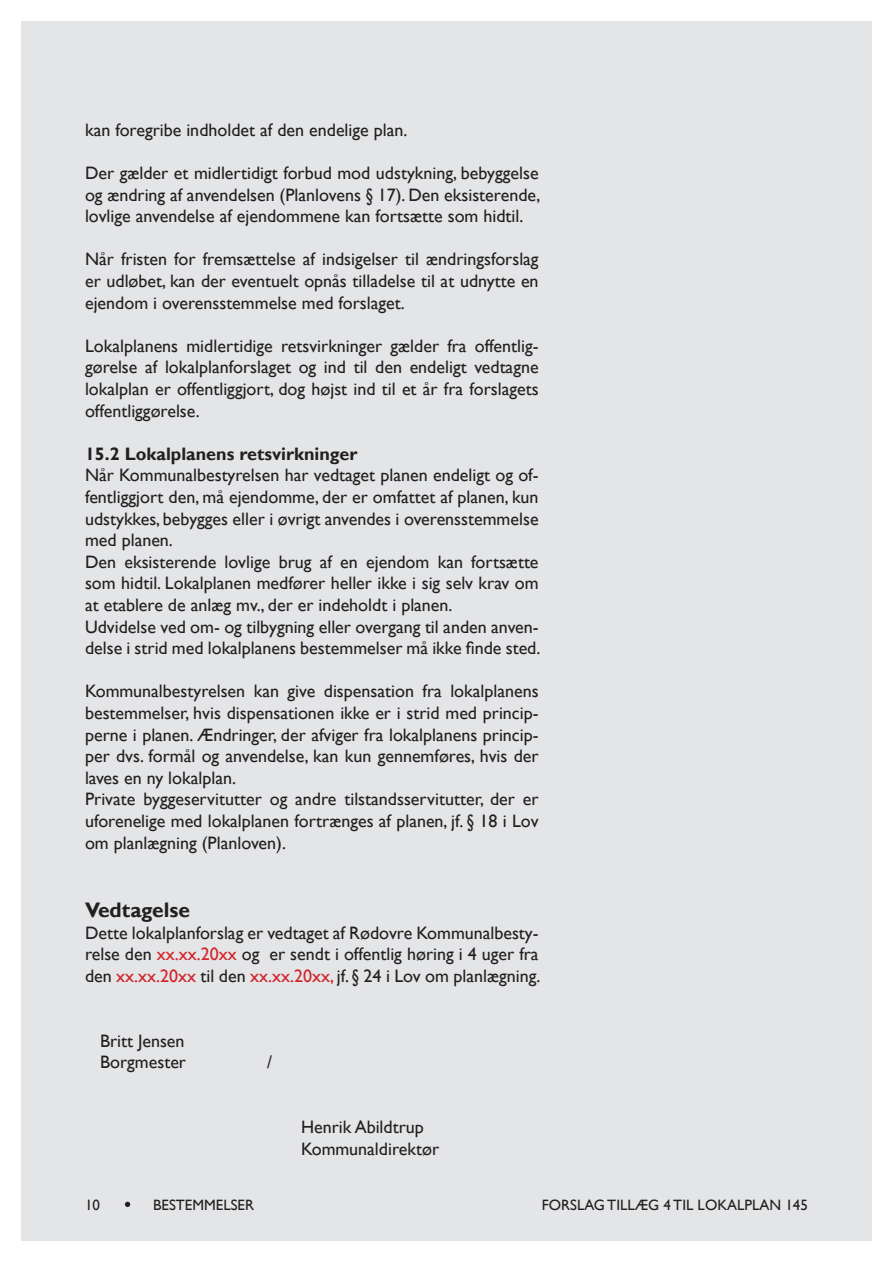
<style>
.page{position:relative;width:893px;height:1263px;background:#fff}
.page>*{position:absolute;margin:0;border:0;box-sizing:border-box;transform-origin:0 0}
.Brødtekst_underovers{font:700 21px "Gill Sans";color:#231f20}
.Brødtekst_underovers-2{font:18px/21.6px "Gill Sans";color:#231f20;text-align:justify}
.Brødtekst_underovers-3{font:700 18px "Gill Sans";color:#231f20}
.t1{font:15px "Gill Sans";color:#231f20}
.s1{color:#d1232a}
</style>
<div class="page">
<div style="left:21px;top:22px;width:851px;height:1219px;background:#e4e5e7"></div>
<svg style="left:125px;top:1202px;width:5px;height:5px"></svg>
<p class="Brødtekst_underovers-2" style="left:85px;top:119px;width:324px">kan foregribe indholdet af den endelige plan.</p>
<p class="Brødtekst_underovers-2" style="left:85px;top:162px;width:457px">Der gælder et midlertidigt forbud mod udstykning, bebyggelse og ændring af anvendelsen (Planlovens § 17). Den eksisterende, lovlige anvendelse af ejendommene kan fortsætte som hidtil.</p>
<p class="Brødtekst_underovers-2" style="left:85px;top:248px;width:455px">Når fristen for fremsættelse af indsigelser til ændringsforslag er udløbet, kan der eventuelt opnås tilladelse til at udnytte en ejendom i overensstemmelse med forslaget.</p>
<p class="Brødtekst_underovers-2" style="left:85px;top:335px;width:455px">Lokalplanens midlertidige retsvirkninger gælder fra offentlig&shy;gørelse af lokalplanforslaget og ind til den endeligt vedtagne lokalplan er offentliggjort, dog højst ind til et år fra forslagets offentliggørelse.</p>
<p class="Brødtekst_underovers-3" style="left:85px;top:443px;width:274px">15.2 Lokalplanens retsvirkninger</p>
<p class="Brødtekst_underovers-2" style="left:85px;top:464px;width:455px">Når Kommunalbestyrelsen har vedtaget planen endeligt og of&shy;fentliggjort den, må ejendomme, der er omfattet af planen, kun udstykkes, bebygges eller i øvrigt anvendes i overensstemmelse med planen.</p>
<p class="Brødtekst_underovers-2" style="left:85px;top:551px;width:455px">Den eksisterende lovlige brug af en ejendom kan fortsætte som hidtil. Lokalplanen medfører heller ikke i sig selv krav om at etablere de anlæg mv., der er indeholdt i planen.</p>
<p class="Brødtekst_underovers-2" style="left:85px;top:616px;width:457px">Udvidelse ved om- og tilbygning eller overgang til anden anven&shy;delse i strid med lokalplanens bestemmelser må ikke finde sted.</p>
<p class="Brødtekst_underovers-2" style="left:85px;top:680px;width:455px">Kommunalbestyrelsen kan give dispensation fra lokalplanens bestemmelser, hvis dispensationen ikke er i strid med princip&shy;perne i planen. Ændringer, der afviger fra lokalplanens princip&shy;per dvs. formål og anvendelse, kan kun gennemføres, hvis der laves en ny lokalplan.</p>
<p class="Brødtekst_underovers-2" style="left:85px;top:788px;width:455px">Private byggeservitutter og andre tilstandsservitutter, der er uforenelige med lokalplanen fortrænges af planen, jf. § 18 i Lov om planlægning (Planloven).</p>
<p class="Brødtekst_underovers" style="left:85px;top:898px;width:107px">Vedtagelse</p>
<p class="Brødtekst_underovers-2" style="left:85px;top:922px;width:457px">Dette lokalplanforslag er vedtaget af Rødovre Kommunalbesty&shy;relse den <span class="s1">xx.xx.20xx</span> og er sendt i offentlig høring i 4 uger fra den <span class="s1">xx.xx.20xx</span> til den <span class="s1">xx.xx.20xx,</span> jf. § 24 i Lov om planlægning.</p>
<p class="Brødtekst_underovers-2" style="left:100px;top:1030px;width:86px">Britt Jensen</p>
<p class="Brødtekst_underovers-2" style="left:100px;top:1051px;width:88px">Borgmester</p>
<p class="Brødtekst_underovers-2" style="left:267px;top:1051px;width:7px">/</p>
<p class="Brødtekst_underovers-2" style="left:301px;top:1116px;width:124px">Henrik Abildtrup</p>
<p class="Brødtekst_underovers-2" style="left:301px;top:1138px;width:140px">Kommunaldirektør</p>
<p class="t1" style="left:85px;top:1196px;width:16px">10</p>
<p class="t1" style="left:153px;top:1196px;width:103px">BESTEMMELSER</p>
<p class="t1" style="left:542px;top:1196px;width:268px">FORSLAG TILLÆG 4 TIL LOKALPLAN 145</p>
</div>
